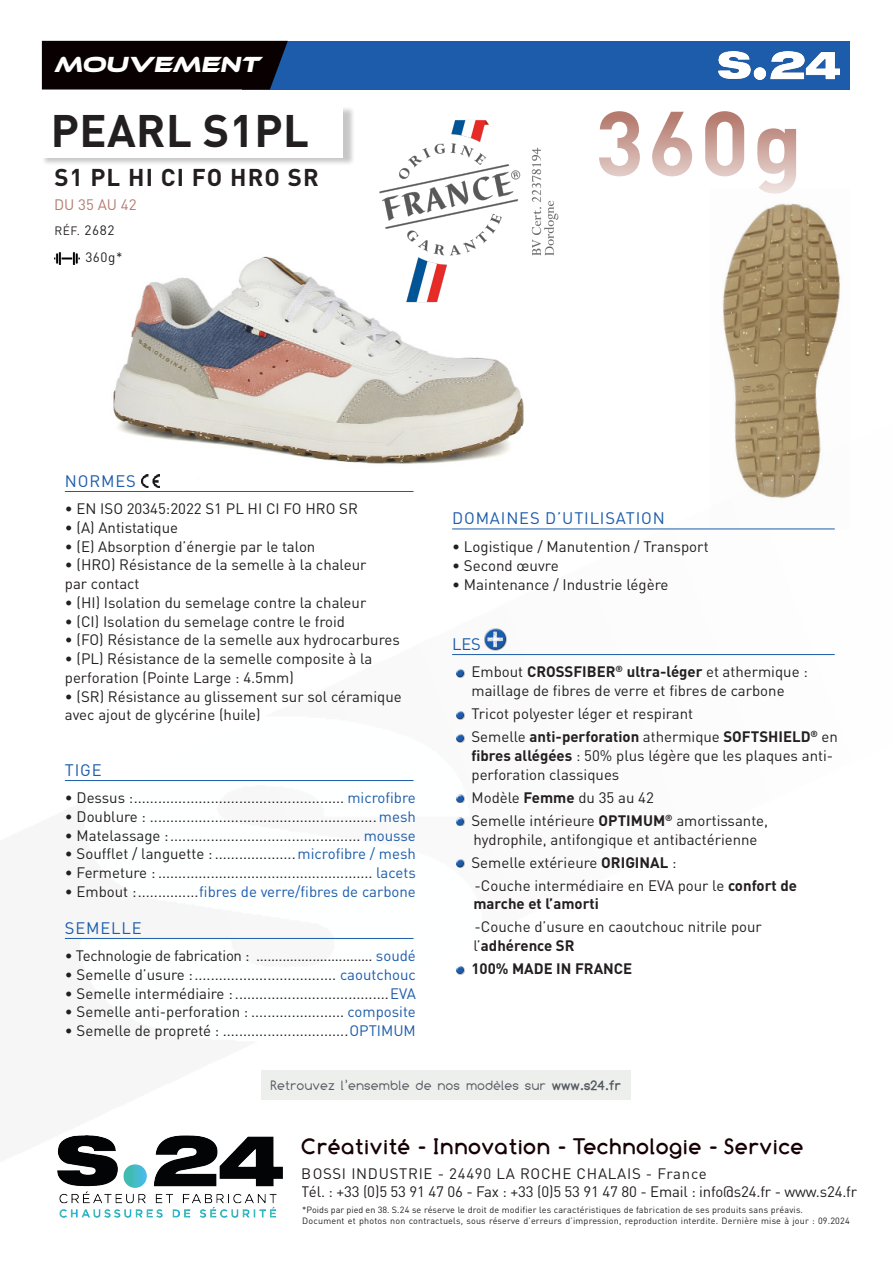
<style>
.page{position:relative;width:893px;height:1263px;background:#fff}
.page>*{position:absolute;margin:0;border:0;box-sizing:border-box;transform-origin:0 0}
.t1{font:700 90px "DIN Pro";color:#b57b6f}
.style_chaussure{font:700 45px "DIN Pro";letter-spacing:.01em;color:#231f20}
.t2{font:700 24px "DIN Pro";letter-spacing:.05em;color:#231f20}
.t3{font:italic 22.5px "Ethnocentric Rg";color:#fff}
.t4{font:700 21.9px "Comfortaa";letter-spacing:.06em;color:#160005}
.t5{font:16.5px "DIN Pro";letter-spacing:.05em;color:#1c5cab}
.t6{font:15.15px "DIN Pro";color:#231f20}
.t7{font:15px/18.8px "DIN Pro";color:#231f20}
.t8{font:15px/17.9px "DIN Pro";letter-spacing:.03em;color:#231f20}
.t9{font:15px "DIN Pro";letter-spacing:-.02em;color:#231f20}
.t10{font:15px "DIN Pro";color:#1c5cab}
.t11{font:700 15px "DIN Pro";color:#231f20}
.t12{font:15px "DIN Pro";color:#b57b6f}
.t13{font:13.5px "Comfortaa";letter-spacing:.02em;color:#555a60}
.t14{font:13.5px "DIN Pro";color:#231f20}
.t15{font:12px "DIN Pro";color:#231f20}
.t16{font:9px "DIN Pro";letter-spacing:.02em;color:#231f20}
.s1{font-size:13.5px}
.s2{color:#1c5cab}
.s3{color:#231f20}
.s4{font-weight:700}
</style>
<div class="page">
<img style="left:722px;top:203px;width:119px;height:217px">
<img style="left:54px;top:256px;width:470px;height:164px">
<img style="left:64px;top:420px;width:771px;height:519px">
<div style="left:261px;top:1070px;width:370px;height:30px;background:#edefed"></div>
<div style="left:42px;top:106px;width:313px;height:61px;background:#231f20;opacity:.25"></div>
<div style="left:38px;top:106px;width:304px;height:51px;background:#fff"></div>
<div style="left:242px;top:41px;width:608px;height:49px;background:#1c5cab"></div>
<div style="left:42px;top:41px;width:246px;height:49px;background:#090002"></div>
<img style="left:718px;top:51px;width:122px;height:28px">
<img style="left:55px;top:252px;width:25px;height:12px">
<hr style="left:65px;top:491px;width:349px;height:1px;background:#1c5cab">
<hr style="left:65px;top:780px;width:349px;height:1px;background:#1c5cab">
<hr style="left:65px;top:938px;width:349px;height:1px;background:#1c5cab">
<svg style="left:141px;top:475px;width:18px;height:12px"></svg>
<hr style="left:452px;top:529px;width:383px;height:1px;background:#1c5cab">
<hr style="left:452px;top:654px;width:383px;height:1px;background:#1c5cab">
<svg style="left:483px;top:627px;width:25px;height:17px"></svg>
<div style="left:484px;top:629px;width:24px;height:22px;background:#231f20;opacity:.75"></div>
<svg style="left:487px;top:631px;width:16px;height:16px"></svg>
<div style="left:455px;top:668px;width:11px;height:8px;background:#fff"></div>
<div style="left:455px;top:669px;width:11px;height:10px;background:#231f20;opacity:.75"></div>
<div style="left:455px;top:710px;width:11px;height:8px;background:#fff"></div>
<div style="left:455px;top:711px;width:11px;height:10px;background:#231f20;opacity:.75"></div>
<div style="left:455px;top:733px;width:11px;height:8px;background:#fff"></div>
<div style="left:455px;top:734px;width:11px;height:10px;background:#231f20;opacity:.75"></div>
<svg style="left:455px;top:793px;width:11px;height:2px"></svg>
<div style="left:455px;top:795px;width:11px;height:10px;background:#231f20;opacity:.75"></div>
<svg style="left:455px;top:816px;width:11px;height:2px"></svg>
<div style="left:455px;top:818px;width:11px;height:10px;background:#231f20;opacity:.75"></div>
<svg style="left:455px;top:858px;width:11px;height:2px"></svg>
<div style="left:455px;top:860px;width:11px;height:9px;background:#231f20;opacity:.75"></div>
<div style="left:455px;top:966px;width:11px;height:10px;background:#231f20;opacity:.75"></div>
<img style="left:57px;top:1135px;width:225px;height:83px">
<img style="left:374px;top:120px;width:185px;height:196px">
<p class="t3" style="left:54px;top:51px;width:208px">MOUVEMENT</p>
<p class="style_chaussure" style="left:51px;top:100px;width:260px">PEARL S1PL</p>
<p class="t2" style="left:54px;top:161px;width:266px">S1 PL HI CI FO HRO SR</p>
<p class="t15" style="left:54px;top:222px;width:62px">RÉF. <span class="s1">2682</span></p>
<p class="t14" style="left:85px;top:248px;width:39px">360g*</p>
<p class="t12" style="left:54px;top:195px;width:84px">DU 35 AU 42</p>
<h1 class="t1" style="left:595px;top:82px;width:209px">360g</h1>
<p class="t5" style="left:65px;top:470px;width:72px">NORMES</p>
<p class="t7" style="left:65px;top:499px;width:295px">• EN ISO 20345:2022 S1 PL HI CI FO HRO SR</p>
<p class="t7" style="left:65px;top:517px;width:115px">• (A) Antistatique</p>
<p class="t7" style="left:65px;top:536px;width:252px">• (E) Absorption d’énergie par le talon</p>
<p class="t7" style="left:65px;top:555px;width:303px">• (HRO) Résistance de la semelle à la chaleur</p>
<p class="t7" style="left:65px;top:574px;width:76px">par contact</p>
<p class="t7" style="left:65px;top:592px;width:303px">• (HI) Isolation du semelage contre la chaleur</p>
<p class="t7" style="left:65px;top:611px;width:282px">• (CI) Isolation du semelage contre le froid</p>
<p class="t7" style="left:65px;top:630px;width:336px">• (FO) Résistance de la semelle aux hydrocarbures</p>
<p class="t7" style="left:65px;top:649px;width:309px">• (PL) Résistance de la semelle composite à la perforation (Pointe Large : 4.5mm)</p>
<p class="t7" style="left:65px;top:686px;width:338px">• (SR) Résistance au glissement sur sol céramique avec ajout de glycérine (huile)</p>
<p class="t5" style="left:65px;top:759px;width:38px">TIGE</p>
<p class="t7" style="left:65px;top:788px;width:353px">• Dessus :.................................................... <span class="s2">microfibre</span></p>
<p class="t7" style="left:65px;top:806px;width:353px">• Doublure : ........................................................<span class="s2">mesh</span></p>
<p class="t7" style="left:65px;top:825px;width:353px">• Matelassage :............................................... <span class="s2">mousse</span></p>
<p class="t7" style="left:65px;top:844px;width:353px">• Soufflet / languette :....................<span class="s2">microfibre / mesh</span></p>
<p class="t7" style="left:65px;top:863px;width:353px">• Fermeture : ..................................................... <span class="s2">lacets</span></p>
<p class="t10" style="left:65px;top:881px;width:353px"><span class="s3">• Embout :...............</span>fibres de verre/fibres de carbone</p>
<p class="t5" style="left:65px;top:917px;width:78px">SEMELLE</p>
<p class="t9" style="left:65px;top:945px;width:353px">• Technologie de fabrication : ............................... <span class="s2">soudé</span></p>
<p class="t7" style="left:65px;top:964px;width:353px">• Semelle d’usure :................................... <span class="s2">caoutchouc</span></p>
<p class="t7" style="left:65px;top:983px;width:353px">• Semelle intermédiaire :......................................<span class="s2">EVA</span></p>
<p class="t7" style="left:65px;top:1002px;width:353px">• Semelle anti-perforation : ....................... <span class="s2">composite</span></p>
<p class="t7" style="left:65px;top:1021px;width:353px">• Semelle de propreté : ...............................<span class="s2">OPTIMUM</span></p>
<p class="t5" style="left:452px;top:507px;width:214px">DOMAINES D’UTILISATION</p>
<p class="t6" style="left:452px;top:536px;width:258px">• Logistique / Manutention / Transport</p>
<p class="t6" style="left:452px;top:555px;width:108px">• Second œuvre</p>
<p class="t6" style="left:452px;top:574px;width:218px">• Maintenance / Industrie légère</p>
<p class="t5" style="left:452px;top:633px;width:30px">LES</p>
<p class="t7" style="left:472px;top:662px;width:338px">Embout <span class="s4">CROSSFIBER</span><sup>®</sup> <span class="s4">ultra-léger</span> et athermique : maillage de fibres de verre et fibres de carbone</p>
<p class="t7" style="left:472px;top:704px;width:223px">Tricot polyester léger et respirant</p>
<p class="t7" style="left:471px;top:727px;width:368px">Semelle <span class="s4">anti-perforation</span> athermique <span class="s4">SOFTSHIELD</span><sup>®</sup> en <span class="s4">fibres allégées</span> : 50% plus légère que les plaques anti&shy;perforation classiques</p>
<p class="t7" style="left:471px;top:787px;width:184px">Modèle <span class="s4">Femme</span> du 35 au 42</p>
<p class="t7" style="left:471px;top:810px;width:298px">Semelle intérieure <span class="s4">OPTIMUM</span><sup>®</sup> amortissante, hydrophile, antifongique et antibactérienne</p>
<p class="t7" style="left:471px;top:852px;width:207px">Semelle extérieure <span class="s4">ORIGINAL</span> :</p>
<p class="t7" style="left:473px;top:875px;width:325px">-Couche intermédiaire en EVA pour le <span class="s4">confort de marche et l’amorti</span></p>
<p class="t7" style="left:473px;top:917px;width:290px">-Couche d’usure en caoutchouc nitrile pour l’<span class="s4">adhérence SR</span></p>
<p class="t11" style="left:471px;top:958px;width:162px">100% MADE IN FRANCE</p>
<p class="t13" style="left:271px;top:1078px;width:352px">Retrouvez l’ensemble de nos modèles sur <span class="s4">www.s24.fr</span></p>
<p class="t4" style="left:302px;top:1133px;width:503px">Créativité - Innovation - Technologie - Service</p>
<p class="t8" style="left:302px;top:1164px;width:557px">BOSSI INDUSTRIE - 24490 LA ROCHE CHALAIS - France<br>Tél. : +33 (0)5 53 91 47 06 - Fax : +33 (0)5 53 91 47 80 - Email : info@s24.fr - www.s24.fr</p>
<p class="t16" style="left:302px;top:1204px;width:502px">*Poids par pied en 38. S.24 se réserve le droit de modifier les caractéristiques de fabrication de ses produits sans préavis.</p>
<p class="t16" style="left:302px;top:1214px;width:549px">Document et photos non contractuels, sous réserve d’erreurs d’impression, reproduction interdite. Dernière mise à jour : 09.2024</p>
</div>
